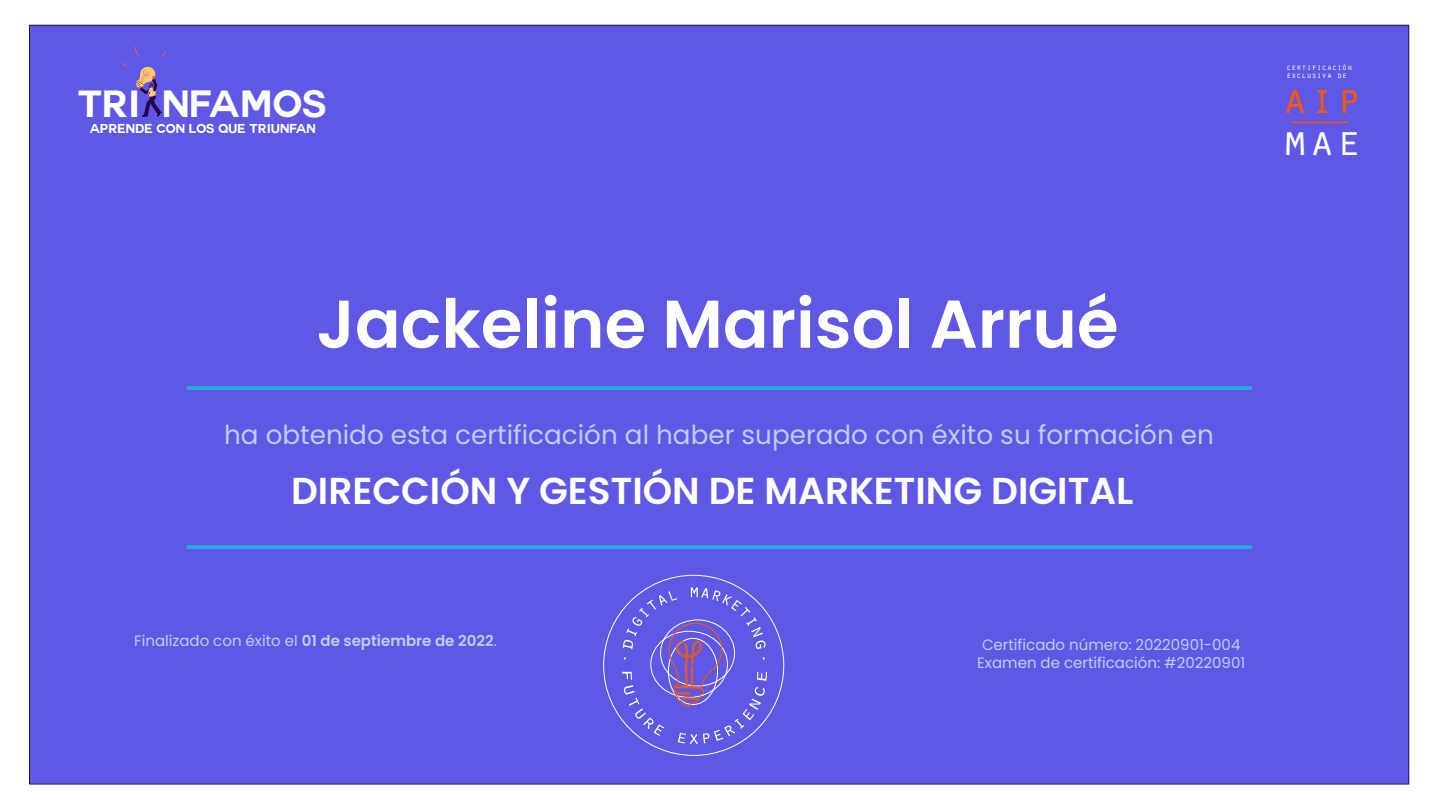
<style>
.page{position:relative;width:1440px;height:810px;background:#fff}
.page>*{position:absolute;margin:0;border:0;box-sizing:border-box;transform-origin:0 0}
.t1{font:600 67.5px "Poppins";color:#fff}
.t2{font:43.72px "Orator Std";color:#fd5800}
.t3{font:43.72px "Orator Std";color:#fff}
.t4{font:600 37.5px "Poppins";color:#fff}
.t5{font:700 37.12px "Couture";color:#fff}
.t6{font:26.25px "Poppins";color:#bdcfef}
.t7{font:15px/18px "Poppins";color:#bdcfef;text-align:center}
.t8{font:700 12.67px "Couture";color:#fff}
.t9{font:8.25px/8.1px "Orator Std";letter-spacing:.015em;color:#fff}
.s1{font-weight:600}
</style>
<div class="page">
<div style="left:29px;top:25px;width:1380px;height:759px;background:#5f58e5"></div>
<svg style="left:136px;top:66px;width:26px;height:51px"></svg>
<svg style="left:162px;top:51px;width:5px;height:5px"></svg>
<svg style="left:122px;top:63px;width:5px;height:4px"></svg>
<svg style="left:134px;top:47px;width:4px;height:9px"></svg>
<svg style="left:187px;top:386px;width:1065px;height:4px;fill:#29abe2"></svg>
<svg style="left:187px;top:545px;width:1065px;height:4px;fill:#29abe2"></svg>
<hr style="left:1292px;top:122px;width:56px;height:1px;background:#fd5800">
<svg style="left:622px;top:588px;width:145px;height:156px"></svg>
<h3 class="t5" style="left:78px;top:87px;width:250px">TRI NFAMOS</h3>
<p class="t8" style="left:90px;top:123px;width:228px">APRENDE CON LOS QUE TRIUNFAN</p>
<p class="t9" style="left:1286px;top:63px;width:67px">certificación exclusiva de</p>
<h2 class="t2" style="left:1282px;top:67px;width:81px">aip</h2>
<h2 class="t3" style="left:1282px;top:110px;width:81px">mae</h2>
<h1 class="t1" style="left:316px;top:285px;width:804px">Jackeline Marisol Arrué</h1>
<h3 class="t6" style="left:224px;top:419px;width:991px">ha obtenido esta certificación al haber superado con éxito su formación en</h3>
<h3 class="t4" style="left:291px;top:469px;width:844px">DIRECCIÓN Y GESTIÓN DE MARKETING DIGITAL</h3>
<p class="t7" style="left:134px;top:632px;width:364px">Finalizado con éxito el <span class="s1">01 de septiembre de 2022</span>.</p>
<p class="t7" style="left:977px;top:636px;width:270px">Certificado número: 20220901-004<br>Examen de certificación: #20220901</p>
</div>
